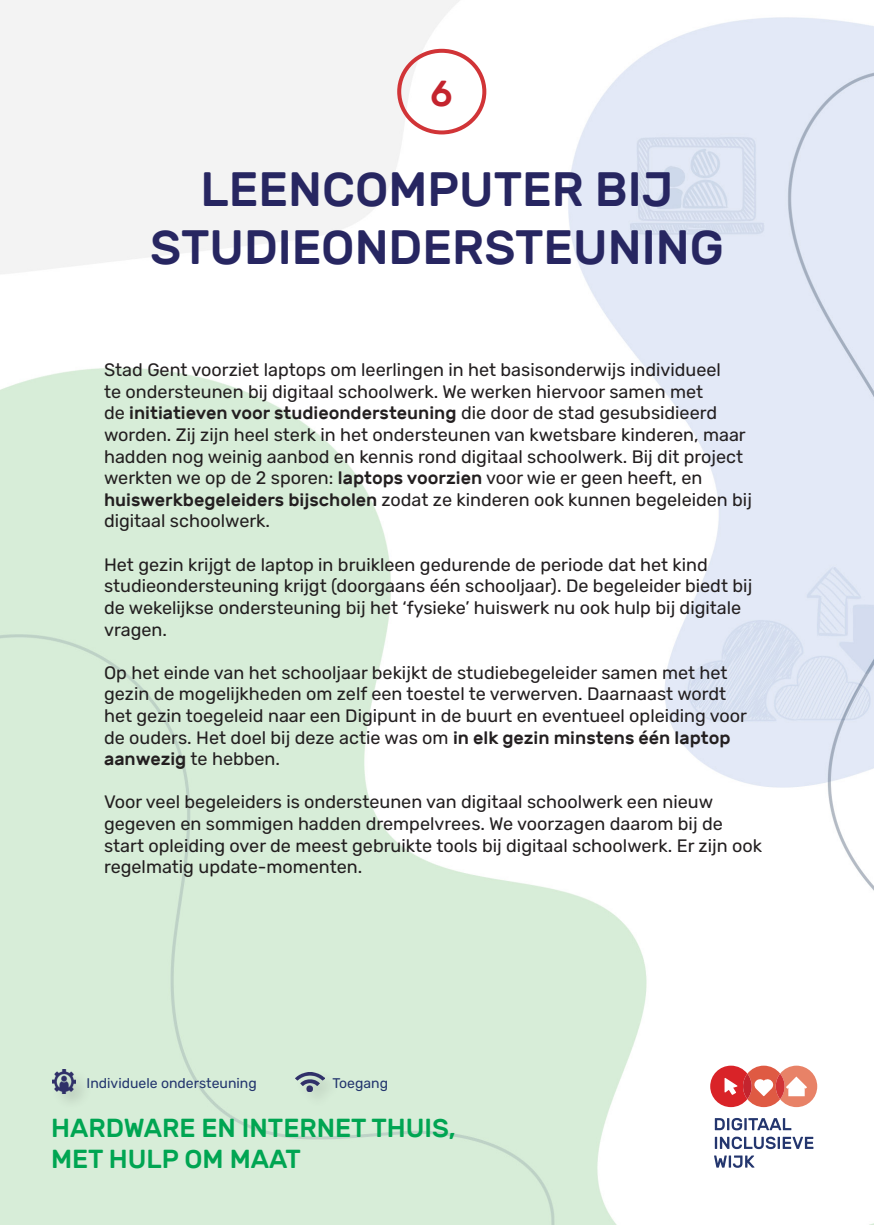
<style>
.page{position:relative;width:874px;height:1225px;background:#fff}
.page>*{position:absolute;margin:0;border:0;box-sizing:border-box;transform-origin:0 0}
.t1{font:500 48px "Rubik";color:#272661}
.t2{font:500 36px "Rubik";color:#c4242e}
.t3{font:500 26px/31.2px "Rubik";color:#00a552}
.t4{font:18px/21.6px "Rubik";color:#231f20}
.t5{font:14px "Rubik";color:#24366e}
.s1{font-weight:500}
</style>
<div class="page">
<img style="left:0;top:0;width:873px;height:1225px">
<svg style="left:709px;top:1065px;width:107px;height:42px"></svg>
<svg style="left:775px;top:1073px;width:9px;height:26px"></svg>
<svg style="left:714px;top:1118px;width:77px;height:12px"></svg>
<svg style="left:714px;top:1136px;width:99px;height:13px"></svg>
<svg style="left:713px;top:1155px;width:41px;height:12px"></svg>
<div style="left:397px;top:49px;width:89px;height:85px;border:4px solid #d13437;border-radius:50%"></div>
<div style="left:50px;top:1067px;width:44px;height:44px;background:#231f20;opacity:.17"></div>
<img style="left:52px;top:1070px;width:23px;height:23px">
<div style="left:294px;top:1069px;width:47px;height:40px;background:#d6ecd7"></div>
<img style="left:295px;top:1072px;width:29px;height:19px">
<p class="t2" style="left:430px;top:74px;width:24px">6</p>
<p class="t1" style="left:200px;top:163px;width:474px">LEENCOMPUTER BIJ</p>
<p class="t1" style="left:150px;top:220px;width:574px">STUDIEONDERSTEUNING</p>
<p class="t4" style="left:104px;top:360px;width:649px">Stad Gent voorziet laptops om leerlingen in het basisonderwijs individueel<br>te ondersteunen bij digitaal schoolwerk. We werken hiervoor samen met<br>de <span class="s1">initiatieven voor studieondersteuning</span> die door de stad gesubsidieerd worden. Zij zijn heel sterk in het ondersteunen van kwetsbare kinderen, maar hadden nog weinig aanbod en kennis rond digitaal schoolwerk. Bij dit project werkten we op de 2 sporen: <span class="s1">laptops voorzien</span> voor wie er geen heeft, en <span class="s1">huiswerkbegeleiders bijscholen</span> zodat ze kinderen ook kunnen begeleiden bij digitaal schoolwerk.</p>
<p class="t4" style="left:104px;top:554px;width:649px">Het gezin krijgt de laptop in bruikleen gedurende de periode dat het kind studieondersteuning krijgt (doorgaans één schooljaar). De begeleider biedt bij de wekelijkse ondersteuning bij het ‘fysieke’ huiswerk nu ook hulp bij digitale vragen.</p>
<p class="t4" style="left:104px;top:662px;width:644px">Op het einde van het schooljaar bekijkt de studiebegeleider samen met het gezin de mogelijkheden om zelf een toestel te verwerven. Daarnaast wordt het gezin toegeleid naar een Digipunt in de buurt en eventueel opleiding voor de ouders. Het doel bij deze actie was om <span class="s1">in elk gezin minstens één laptop aanwezig</span> te hebben.</p>
<p class="t4" style="left:104px;top:792px;width:659px">Voor veel begeleiders is ondersteunen van digitaal schoolwerk een nieuw gegeven en sommigen hadden drempelvrees. We voorzagen daarom bij de start opleiding over de meest gebruikte tools bij digitaal schoolwerk. Er zijn ook regelmatig update-momenten.</p>
<p class="t5" style="left:86px;top:1075px;width:172px">Individuele ondersteuning</p>
<p class="t5" style="left:332px;top:1075px;width:57px">Toegang</p>
<h3 class="t3" style="left:51px;top:1112px;width:406px">HARDWARE EN INTERNET THUIS,<br>MET HULP OM MAAT</h3>
</div>
